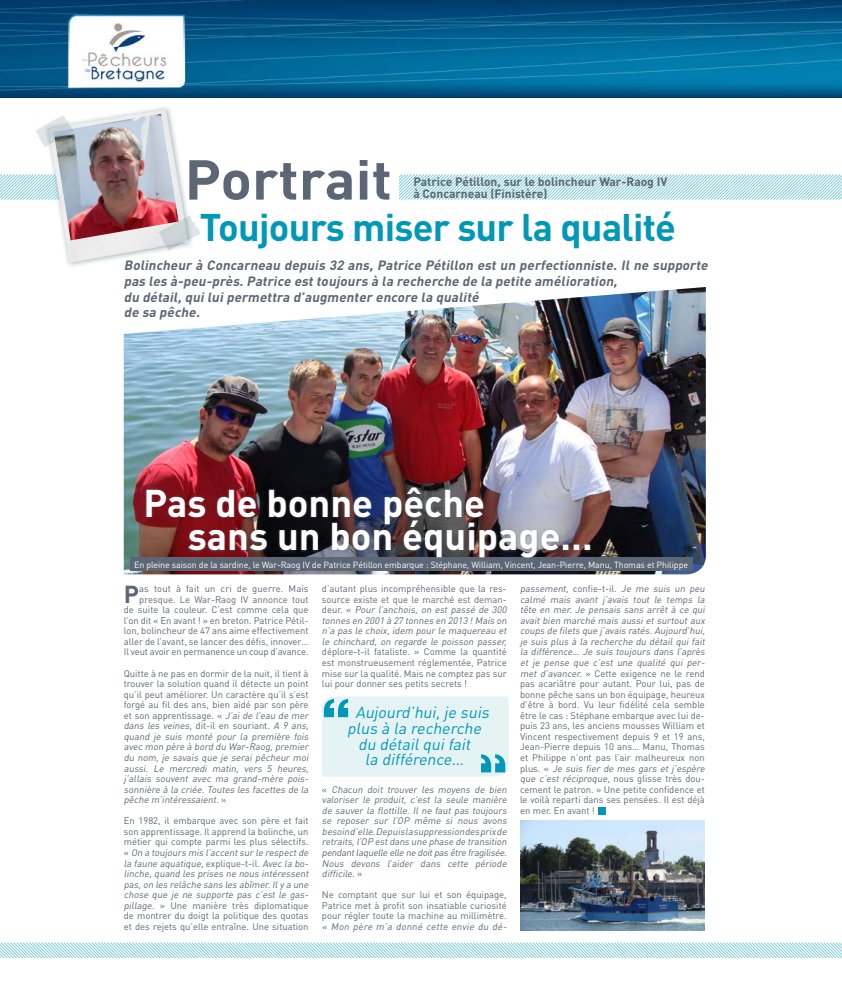
<style>
.page{position:relative;width:842px;height:993px;background:#fff}
.page>*{position:absolute;margin:0;border:0;box-sizing:border-box;transform-origin:0 0}
.t1{font:700 55.3px "DINOT";color:#5c6674;scale:1.05 1}
.t2{font:700 38.1px/33.3px "DINOT";color:#fff}
.t3{font:700 38px "DINOT";letter-spacing:-.02em;color:#0098b8}
.t4{font:700 24.2px "DINOT";color:#5c6674}
.t5{font:italic 15.8px/15.8px "DINOT";color:#0098b8;text-align:center}
.t6{font:italic 700 13.3px/15.5px "DINOT";color:#5c6674}
.t7{font:700 12px/12px "DINOT";color:#5c6674}
.t8{font:9.4px/10.5px "DINOT";color:#5c6674}
.t9{font:italic 9.4px/10.5px "DINOT";color:#5c6674}
.t10{font:8.9px "DINOT";letter-spacing:-.01em;color:#fff}
.s1{font-style:normal}
.s2{font-style:italic}
</style>
<div class="page">
<img style="left:0;top:0;width:842px;height:97px">
<svg style="left:399px;top:174px;width:443px;height:26px"></svg>
<svg style="left:0;top:174px;width:44px;height:26px"></svg>
<svg style="left:0;top:942px;width:842px;height:16px"></svg>
<img style="left:124px;top:334px;width:582px;height:240px">
<div style="left:598px;top:806px;width:8px;height:8px;background:#0098b8"></div>
<div style="left:322px;top:696px;width:187px;height:80px;background:#e5f3f5"></div>
<img style="left:520px;top:820px;width:185px;height:110px">
<img style="left:124px;top:287px;width:582px;height:47px">
<div style="left:130px;top:557px;width:562px;height:13px;background:#5c6674"></div>
<div style="left:145px;top:485px;width:447px;height:74px;background:#5c6674;opacity:.5"></div>
<img style="left:47px;top:109px;width:141px;height:154px">
<img style="left:54px;top:114px;width:125px;height:126px">
<svg style="left:158px;top:215px;width:42px;height:36px"></svg>
<svg style="left:35px;top:115px;width:38px;height:32px"></svg>
<h1 class="t1" style="left:185px;top:142px;width:199px">Portrait</h1>
<p class="t7" style="left:413px;top:175px;width:255px">Patrice Pétillon, sur le bolincheur War-Raog IV à Concarneau (Finistère)</p>
<h3 class="t3" style="left:200px;top:201px;width:478px">Toujours miser sur la qualité</h3>
<p class="t6" style="left:124px;top:257px;width:589px">Bolincheur à Concarneau depuis 32 ans, Patrice Pétillon est un perfectionniste. Il ne supporte pas les à-peu-près.Patrice esttoujours à la recherche de la petite amélioration,<br>du détail,quiluipermettra d’augmenter encore la qualité<br>de sa pêche.</p>
<h2 class="t2" style="left:188px;top:484px;width:406px;text-indent:-44px">Pas de bonne pêche<br>sans un bon équipage…</h2>
<p class="t10" style="left:134px;top:558px;width:555px">En pleine saison de la sardine, le War-Raog IV de Patrice Pétillon embarque : Stéphane, William, Vincent, Jean-Pierre, Manu, Thomas et Philippe</p>
<p class="t8" style="left:124px;top:583px;width:186px;text-align:right">as tout à fait un cri de guerre. Mais presque. Le War-Raog IV annonce tout<br>de suite la couleur. C’est comme cela que l’on dit « En avant ! » en breton. Patrice Pétil&shy;lon, bolincheur de 47 ans aime effectivement aller de l’avant, se lancer des défis, innover… Il veut avoir en permanence un coup d’avance.</p>
<p class="t9" style="left:124px;top:667px;width:188px"><span class="s1">Quitte à ne pas en dormir de la nuit, il tient à trouver la solution quand il détecte un point qu’il peut améliorer. Un caractère qu’il s’est forgé au fil des ans, bien aidé par son père et son apprentissage. «</span> J’ai de l’eau de mer dans les veines, <span class="s1">dit-il en souriant.</span> A 9 ans, quand je suis monté pour la première fois avec mon père à bord du War-Raog,premier du nom, je savais que je serai pêcheur moi aussi. Le mercredi matin, vers 5 heures, j ’allais souvent avec ma grand-mère pois&shy;sonnière à la criée.Toutes les facettes de la pêche m’intéressaient.<span class="s1">»</span></p>
<p class="t8" style="left:124px;top:815px;width:188px">En 1982, il embarque avec son père et fait son apprentissage. Il apprend la bolinche, un métier qui compte parmi les plus sélectifs. « <span class="s2">On a toujours mis l’accentsur le respectde la faune aquatique,</span>ex p l i q u e - t - i l . <span class="s2">Avec la bo&shy;linche,quand les prises ne nous intéressent pas,on les relâche sans les abîmer.Ily a une chose que je ne supporte pas c’est le gas&shy;pillage.</span> » Une manière très diplomatique de montrer du doigt la politique des quotas et des rejets qu’elle entraîne. Une situation</p>
<h3 class="t4" style="left:124px;top:577px;width:17px">P</h3>
<p class="t9" style="left:322px;top:583px;width:188px"><span class="s1">d’autant plus incompréhensible que la res&shy;source existe et que le marché est deman&shy;d e u r. «</span> Pour l’anchois, on est passé de 300 tonnes en 2001 à 27 tonnes en 2013 !Mais on n’a pas le choix, idem pour le maquereau et le chinchard, on regarde le poisson passer,</p>
<p class="t8" style="left:322px;top:646px;width:186px;text-align:justify">déplore-t-il fataliste. » Comme la quantité est monstrueusement réglementée, Patrice mise sur la qualité. Mais ne comptez pas sur lui pour donner ses petits secrets !</p>
<h3 class="t5" style="left:347px;top:703px;width:147px">Aujourd’hui,je suis plus à la recherche du détailquifait<br>la différence…</h3>
<p class="t9" style="left:322px;top:783px;width:188px;text-align:justify"><span class="s1">«</span> Chacun doit trouver les moyens de bien valoriser le produit, c’est la seule manière de sauver la flottille. Il ne faut pas toujours se reposer sur l’OP même si nous avons besoin d’elle.Depuis la suppression des prix de retraits,l’OP estdans une phase de transition pendantlaquelle elle ne doitpasêtre fragilisée.<br>Nous devons l’aider dans cette période difficile.<span class="s1">»</span></p>
<p class="t8" style="left:322px;top:888px;width:186px;text-align:justify">Ne comptant que sur lui et son équipage, Patrice met à profit son insatiable curiosité pour régler toute la machine au millimètre.</p>
<p class="t9" style="left:322px;top:920px;width:188px">« Mon père m’a donné cette envie du dé-</p>
<p class="t8" style="left:520px;top:583px;width:188px"><span class="s2">passement,</span> c o n fi e - t - i l . <span class="s2">Je me suis un peu calmé mais avant j ’avais tout le temps la tête en mer. Je pensais sans arrêt à ce qui avait bien marché mais aussi et surtout aux coups de filets que j ’avais ratés.Aujourd’hui, je suis plus à la recherche du détail qui fait la différence… Je suis toujours dans l’après et je pense que c’est une qualité qui per&shy;met d’avancer.</span> » Cette exigence ne le rend pas acariâtre pour autant. Pour lui, pas de bonne pêche sans un bon équipage, heureux d’être à bord. Vu leur fidélité cela semble être le cas : Stéphane embarque avec lui de&shy;puis 23 ans, les anciens mousses William et Vincent respectivement depuis 9 et 19 ans, Jean-Pierre depuis 10 ans… Manu, Thomas et Philippe n’ont pas l’air malheureux non p l u s . « <span class="s2">Je suis fier de mes gars et j ’espère que c’est réciproque</span>, n o u s g l i ss e t rès d o u - cement le patron. » Une petite confidence et le voilà reparti dans ses pensées. Il est déjà en mer. En avant !</p>
</div>
